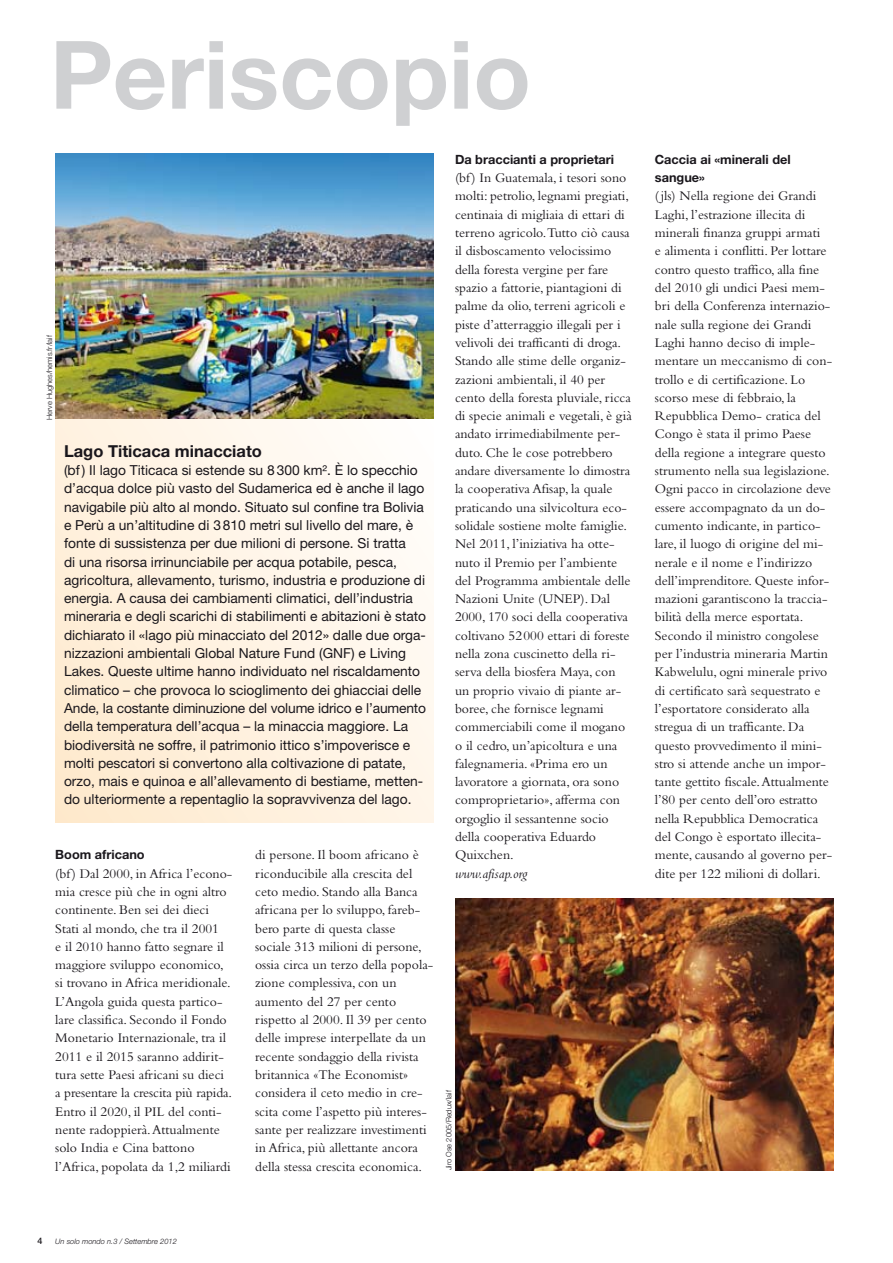
<style>
.page{position:relative;width:893px;height:1263px;background:#fff}
.page>*{position:absolute;margin:0;border:0;box-sizing:border-box;transform-origin:0 0}
.t1{font:700 94.5px "Helvetica Neue";color:#cfd0d2}
.t2{font:700 16.5px "Helvetica Neue";color:#1a171c}
.t3{font:13.8px/18.3px "Bembo";color:#1a171c}
.t4{font:13.8px/18.3px "Helvetica Neue";color:#1a171c}
.t5{font:italic 13.8px "Bembo";color:#1a171c}
.t6{font:700 12.75px/18.3px "Helvetica Neue";color:#1a171c}
.t7{font:500 9px "Helvetica Neue";color:#1a171c}
.t8{font:300 7.5px "Helvetica Neue";color:#1a171c}
.t9{font:italic 300 7.5px "Helvetica Neue";color:#1a171c}
</style>
<div class="page">
<img style="left:55px;top:154px;width:379px;height:266px">
<img style="left:455px;top:899px;width:378px;height:271px">
<div style="left:55px;top:420px;width:379px;height:402px;background:linear-gradient(to right,#ffedd5,#fffaf4)"></div>
<h1 class="t1" style="left:50px;top:41px;width:483px">Periscopio</h1>
<p class="t8" style="left:47px;top:420px;width:87px;rotate:-90deg">Herve Hughes/hemis.fr/laif</p>
<p class="t2" style="left:64px;top:445px;width:199px">Lago Titicaca minacciato</p>
<p class="t4" style="left:64px;top:462px;width:364px">(bf) Il lago Titicaca si estende su 8300 km². È lo specchio d’acqua dolce più vasto del Sudamerica ed è anche il lago navigabile più alto al mondo. Situato sul confine tra Bolivia e Perù a un’altitudine di 3810 metri sul livello del mare, è fonte di sussistenza per due milioni di persone. Si tratta<br>di una risorsa irrinunciabile per acqua potabile, pesca, agricoltura, allevamento, turismo, industria e produzione di energia. A causa dei cambiamenti climatici, dell’industria mineraria e degli scarichi di stabilimenti e abitazioni è stato dichiarato il «lago più minacciato del 2012» dalle due orga&shy;nizzazioni ambientali Global Nature Fund (GNF) e Living Lakes. Queste ultime hanno individuato nel riscaldamento climatico – che provoca lo scioglimento dei ghiacciai delle Ande, la costante diminuzione del volume idrico e l’aumento della temperatura dell’acqua – la minaccia maggiore. La biodiversità ne soffre, il patrimonio ittico s’impoverisce e molti pescatori si convertono alla coltivazione di patate, orzo, mais e quinoa e all’allevamento di bestiame, metten&shy;do ulteriormente a repentaglio la sopravvivenza del lago.</p>
<p class="t6" style="left:55px;top:847px;width:91px">Boom africano</p>
<p class="t3" style="left:55px;top:865px;width:179px">(bf) Dal 2000, in Africa l’econo&shy;mia cresce più che in ogni altro continente. Ben sei dei dieci<br>Stati al mondo, che tra il 2001<br>e il 2010 hanno fatto segnare il maggiore sviluppo economico, si trovano in Africa meridionale.<br>L’Angola guida questa partico&shy;lare classifica. Secondo il Fondo<br>Monetario Internazionale, tra il<br>2011 e il 2015 saranno addirit&shy;tura sette Paesi africani su dieci a presentare la crescita più rapida.<br>Entro il 2020, il PIL del conti&shy;nente radoppierà. Attualmente solo India e Cina battono l’Africa, popolata da 1,2 miliardi</p>
<p class="t3" style="left:255px;top:847px;width:180px">di persone. Il boom africano è riconducibile alla crescita del ceto medio. Stando alla Banca africana per lo sviluppo, fareb&shy;bero parte di questa classe sociale 313 milioni di persone, ossia circa un terzo della popola&shy;zione complessiva, con un aumento del 27 per cento rispetto al 2000. Il 39 per cento delle imprese interpellate da un recente sondaggio della rivista britannica «The Economist» considera il ceto medio in cre&shy;scita come l’aspetto più interes&shy;sante per realizzare investimenti in Africa, più allettante ancora della stessa crescita economica.</p>
<p class="t6" style="left:455px;top:151px;width:161px">Da braccianti a proprietari</p>
<p class="t3" style="left:455px;top:170px;width:178px">(bf) In Guatemala, i tesori sono molti: petrolio, legnami pregiati, centinaia di migliaia di ettari di terreno agricolo.Tutto ciò causa il disboscamento velocissimo della foresta vergine per fare spazio a fattorie, piantagioni di palme da olio, terreni agricoli e piste d’atterraggio illegali per i velivoli dei trafficanti di droga.<br>Stando alle stime delle organiz&shy;zazioni ambientali, il 40 per cento della foresta pluviale, ricca di specie animali e vegetali, è già andato irrimediabilmente per&shy;duto. Che le cose potrebbero andare diversamente lo dimostra la cooperativa Afisap, la quale praticando una silvicoltura eco&shy;solidale sostiene molte famiglie.<br>Nel 2011, l’iniziativa ha otte&shy;nuto il Premio per l’ambiente del Programma ambientale delle<br>Nazioni Unite (UNEP). Dal<br>2000, 170 soci della cooperativa coltivano 52 000 ettari di foreste nella zona cuscinetto della ri&shy;serva della biosfera Maya, con un proprio vivaio di piante ar&shy;boree, che fornisce legnami commerciabili come il mogano o il cedro, un’apicoltura e una falegnameria. «Prima ero un lavoratore a giornata, ora sono comproprietario», afferma con orgoglio il sessantenne socio della cooperativa Eduardo<br>Quixchen.</p>
<p class="t5" style="left:455px;top:868px;width:74px">www.afisap.org</p>
<p class="t8" style="left:446px;top:1170px;width:81px;rotate:-90deg">Jiro Ose 2005/Redux/laif</p>
<p class="t6" style="left:655px;top:151px;width:137px">Caccia ai «minerali del sangue»</p>
<p class="t3" style="left:655px;top:188px;width:179px">(jls) Nella regione dei Grandi<br>Laghi, l’estrazione illecita di minerali finanza gruppi armati<br>e alimenta i conflitti. Per lottare contro questo traffico, alla fine del 2010 gli undici Paesi mem&shy;bri della Conferenza internazio&shy;nale sulla regione dei Grandi<br>Laghi hanno deciso di imple&shy;mentare un meccanismo di con&shy;trollo e di certificazione. Lo scorso mese di febbraio, la<br>Repubblica Demo- cratica del<br>Congo è stata il primo Paese della regione a integrare questo strumento nella sua legislazione.<br>Ogni pacco in circolazione deve essere accompagnato da un do&shy;cumento indicante, in partico&shy;lare, il luogo di origine del mi&shy;nerale e il nome e l’indirizzo dell’imprenditore. Queste infor&shy;mazioni garantiscono la traccia&shy;bilità della merce esportata.<br>Secondo il ministro congolese per l’industria mineraria Martin<br>Kabwelulu, ogni minerale privo di certificato sarà sequestrato e l’esportatore considerato alla stregua di un trafficante. Da questo provvedimento il mini&shy;stro si attende anche un impor&shy;tante gettito fiscale. Attualmente l’80 per cento dell’oro estratto nella Repubblica Democratica del Congo è esportato illecita&shy;mente, causando al governo per&shy;dite per 122 milioni di dollari.</p>
<p class="t7" style="left:38px;top:1237px;width:7px">4</p>
<p class="t9" style="left:55px;top:1238px;width:123px">Un solo mondo n.3 / Settembre 2012</p>
</div>
